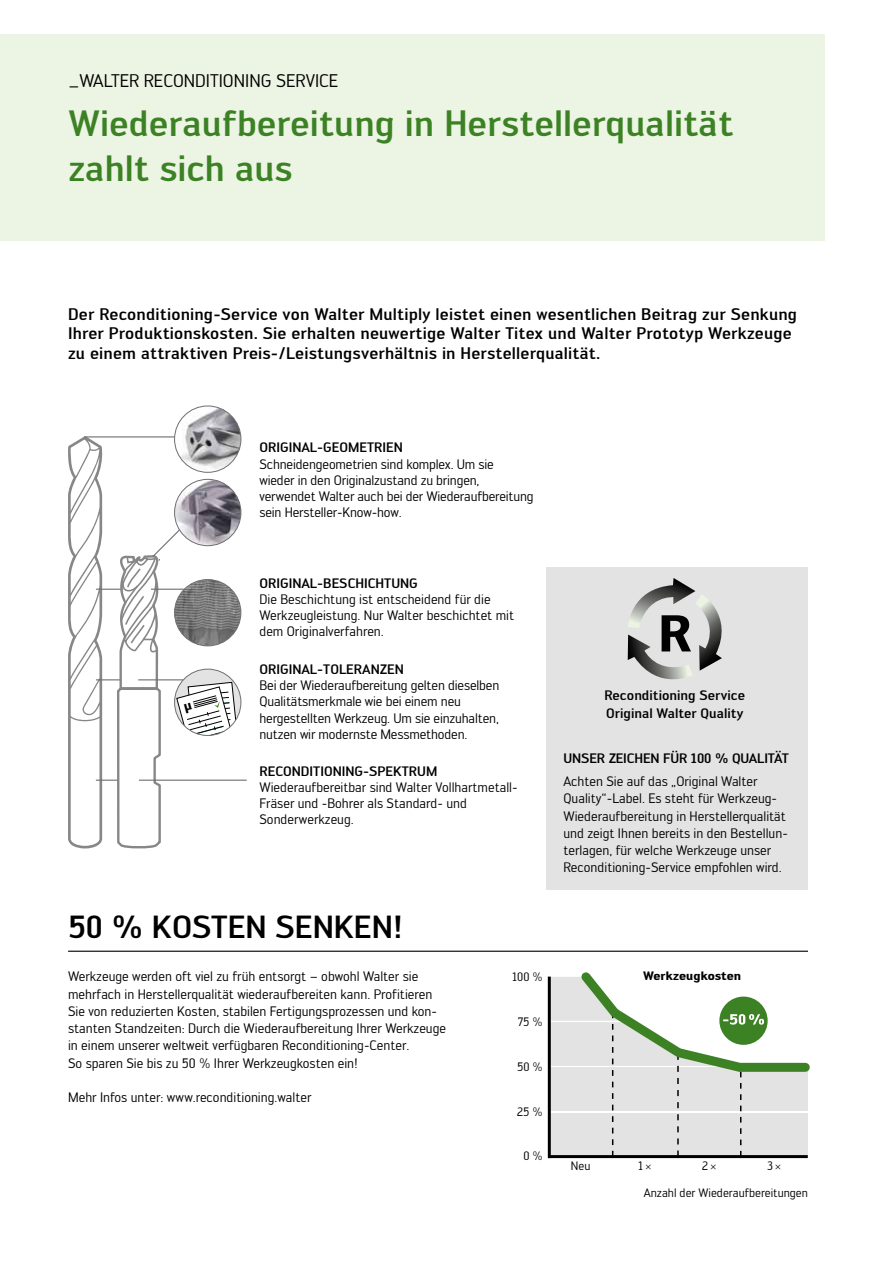
<style>
.page{position:relative;width:893px;height:1263px;background:#fff}
.page>*{position:absolute;margin:0;border:0;box-sizing:border-box;transform-origin:0 0}
.t1{font:500 36px/45px "Walter PRO";color:#3c8225}
.t2{font:500 31.5px "Walter PRO";color:#000}
.t3{font:18px "Walter PRO";color:#000}
.t4{font:500 16.5px/19.8px "Walter PRO";letter-spacing:.01em;color:#000}
.t5{font:13.5px/17.2px "Walter PRO";color:#000}
.t6{font:500 13.5px/17.2px "Walter PRO";color:#000}
.t7{font:12px/26.2px "Walter PRO";color:#000}
.t8{font:700 12px "Walter PRO";color:#000}
</style>
<div class="page">
<div style="left:0;top:34px;width:825px;height:206px;background:#ecf4e3"></div>
<hr style="left:548px;top:976px;width:3px;height:182px;background:#000">
<hr style="left:548px;top:1155px;width:260px;height:3px;background:#000">
<div style="left:546px;top:567px;width:262px;height:322px;background:#e3e3e3"></div>
<hr style="left:139px;top:780px;width:108px;height:1px;background:#706f6f">
<svg style="left:628px;top:578px;width:94px;height:102px"></svg>
<img style="left:175px;top:406px;width:66px;height:66px;border-radius:33px">
<hr style="left:68px;top:951px;width:740px;height:1px;background:#000">
<svg style="left:551px;top:972px;width:259px;height:184px"></svg>
<svg style="left:68px;top:436px;width:173px;height:412px"></svg>
<h3 class="t3" style="left:69px;top:69px;width:271px">_WALTER RECONDITIONING SERVICE</h3>
<h1 class="t1" style="left:69px;top:100px;width:666px">Wiederaufbereitung in Herstellerqualität zahlt sich aus</h1>
<p class="t4" style="left:68px;top:303px;width:731px">Der Reconditioning-Service von Walter Multiply leistet einen wesentlichen Beitrag zur Senkung<br>Ihrer Produktionskosten. Sie erhalten neuwertige Walter Titex und Walter Prototyp Werkzeuge zu einem attraktiven Preis-/Leistungsverhältnis in Herstellerqualität.</p>
<p class="t6" style="left:259px;top:439px;width:145px">ORIGINAL-GEOMETRIEN</p>
<p class="t5" style="left:259px;top:455px;width:276px;line-height:16.2px">Schneidengeometrien sind komplex. Um sie<br>wieder in den Originalzustand zu bringen, verwendet Walter auch bei der Wiederaufbereitung sein Hersteller-Know-how.</p>
<p class="t6" style="left:259px;top:574px;width:160px">ORIGINAL-BESCHICHTUNG</p>
<p class="t5" style="left:259px;top:591px;width:256px;line-height:16.2px">Die Beschichtung ist entscheidend für die<br>Werkzeugleistung. Nur Walter beschichtet mit dem Originalverfahren.</p>
<p class="t6" style="left:259px;top:660px;width:146px">ORIGINAL-TOLERANZEN</p>
<p class="t5" style="left:259px;top:677px;width:241px;line-height:16.2px">Bei der Wiederaufbereitung gelten dieselben Qualitätsmerkmale wie bei einem neu hergestellten Werkzeug. Um sie einzuhalten, nutzen wir modernste Messmethoden.</p>
<p class="t6" style="left:259px;top:762px;width:179px">RECONDITIONING-SPEKTRUM</p>
<p class="t5" style="left:259px;top:779px;width:260px;line-height:16.2px">Wiederaufbereitbar sind Walter Vollhartmetall-<br>Fräser und -Bohrer als Standard- und<br>Sonderwerkzeug.</p>
<h2 class="t2" style="left:68px;top:907px;width:336px">50 % KOSTEN SENKEN!</h2>
<p class="t5" style="left:68px;top:968px;width:379px">Werkzeuge werden oft viel zu früh entsorgt – obwohl Walter sie mehrfach in Herstellerqualität wiederaufbereiten kann. Profitieren Sie von reduzierten Kosten, stabilen Fertigungsprozessen und kon&shy;stanten Standzeiten: Durch die Wiederaufbereitung Ihrer Werkzeuge in einem unserer weltweit verfügbaren Reconditioning-Center.<br>So sparen Sie bis zu 50 % Ihrer Werkzeugkosten ein!</p>
<p class="t5" style="left:68px;top:1088px;width:245px">Mehr Infos unter: www.reconditioning.walter</p>
<p class="t7" style="left:512px;top:964px;width:32px">100 %</p>
<p class="t7" style="left:518px;top:1008px;width:26px">75 %</p>
<p class="t7" style="left:517px;top:1053px;width:27px">50 %</p>
<p class="t7" style="left:517px;top:1098px;width:27px">25 %</p>
<p class="t7" style="left:523px;top:1142px;width:21px">0 %</p>
<p class="t6" style="left:604px;top:686px;width:142px">Reconditioning Service<br>Original Walter Quality</p>
<p class="t6" style="left:563px;top:749px;width:227px">UNSER ZEICHEN FÜR 100 % QUALITÄT</p>
<p class="t5" style="left:563px;top:772px;width:226px">Achten Sie auf das „Original Walter Quality“-Label. Es steht für Werkzeug-Wiederaufbereitung in Herstellerqualität und zeigt Ihnen bereits in den Bestellun&shy;terlagen, für welche Werkzeuge unser Reconditioning-Service empfohlen wird.</p>
<p class="t8" style="left:643px;top:968px;width:100px">Werkzeugkosten</p>
<p class="t7" style="left:571px;top:1153px;width:21px">Neu</p>
<p class="t7" style="left:638px;top:1153px;width:15px">1×</p>
<p class="t7" style="left:702px;top:1153px;width:16px">2×</p>
<p class="t7" style="left:644px;top:1153px;width:166px;text-indent:123px">3×<br>Anzahl der Wiederaufbereitungen</p>
</div>
